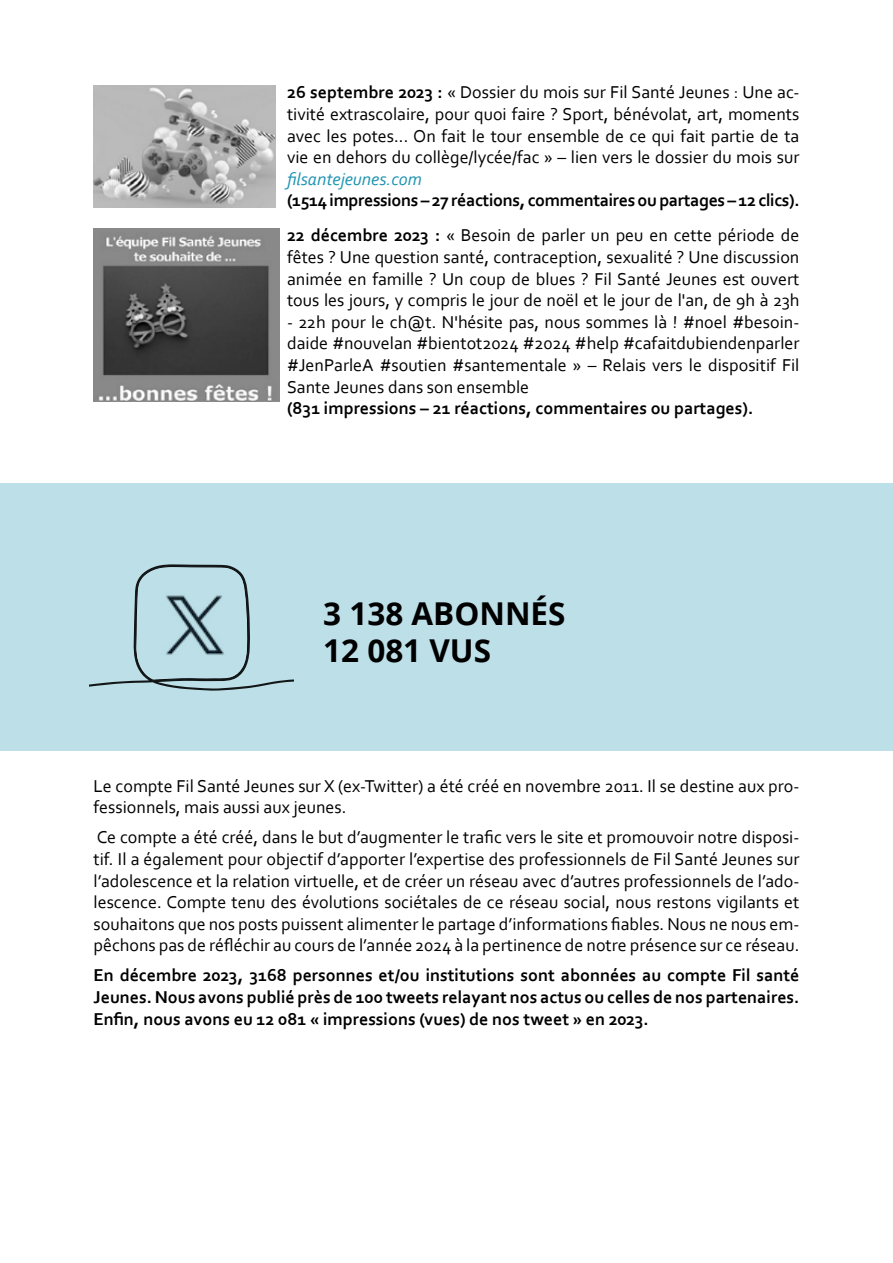
<style>
.page{position:relative;width:893px;height:1263px;background:#fff}
.page>*{position:absolute;margin:0;border:0;box-sizing:border-box;transform-origin:0 0}
.t1{font:700 31.5px/37.8px "Open Sans";color:#000}
.t2{font:18px/21.6px "Corbel";color:#000;text-align:justify}
.t3{font:700 18px/21.6px "Corbel";color:#000;text-align:justify}
.t4{font:700 18px/35px "Corbel";letter-spacing:-.02em;color:#000}
.t5{font:italic 18px "Corbel";color:#1f94b1}
.s1{font-weight:700}
.s2{font-weight:400}
</style>
<div class="page">
<img style="left:94px;top:85px;width:181px;height:122px">
<img style="left:94px;top:228px;width:185px;height:174px">
<div style="left:0;top:483px;width:893px;height:267px;background:#bcdfe8"></div>
<svg style="left:89px;top:564px;width:204px;height:127px"></svg>
<img style="left:148px;top:578px;width:90px;height:93px">
<p class="t2" style="left:287px;top:81px;width:514px"><span class="s1">26 septembre 2023 :</span> « Dossier du mois sur Fil Santé Jeunes : Une ac&shy;tivité extrascolaire, pour quoi faire ? Sport, bénévolat, art, moments avec les potes... On fait le tour ensemble de ce qui fait partie de ta vie en dehors du collège/lycée/fac » – lien vers le dossier du mois sur</p>
<p class="t5" style="left:287px;top:168px;width:136px">filsantejeunes.com</p>
<p class="t4" style="left:287px;top:183px;width:514px">(1514 impressions – 27 réactions, commentaires ou partages – 12 clics).<br>22 décembre 2023 : <span class="s2">« Besoin de parler un peu en cette période de</span></p>
<p class="t2" style="left:287px;top:246px;width:514px">fêtes ? Une question santé, contraception, sexualité ? Une discussion animée en famille ? Un coup de blues ? Fil Santé Jeunes est ouvert tous les jours, y compris le jour de noël et le jour de l'an, de 9h à 23h</p>
<p class="t2" style="left:287px;top:311px;width:514px">- 22h pour le ch@t. N'hésite pas, nous sommes là ! #noel #besoin&shy;daide #nouvelan #bientot2024 #2024 #help #cafaitdubiendenparler #JenParleA #soutien #santementale » – Relais vers le dispositif Fil Sante Jeunes dans son ensemble</p>
<p class="t3" style="left:287px;top:397px;width:468px">(831 impressions – 21 réactions, commentaires ou partages).</p>
<h1 class="t1" style="left:323px;top:593px;width:244px">3 138 ABONNÉS<br>12 081 VUS</h1>
<p class="t2" style="left:94px;top:774px;width:707px">Le compte Fil Santé Jeunes sur X (ex-Twitter) a été créé en novembre 2011. Il se destine aux pro&shy;fessionnels, mais aussi aux jeunes.</p>
<p class="t2" style="left:94px;top:826px;width:707px">Ce compte a été créé, dans le but d’augmenter le trafic vers le site et promouvoir notre disposi&shy;tif. Il a également pour objectif d’apporter l’expertise des professionnels de Fil Santé Jeunes sur l’adolescence et la relation virtuelle, et de créer un réseau avec d’autres professionnels de l’ado&shy;lescence. Compte tenu des évolutions sociétales de ce réseau social, nous restons vigilants et souhaitons que nos posts puissent alimenter le partage d’informations fiables. Nous ne nous em&shy;pêchons pas de réfléchir au cours de l’année 2024 à la pertinence de notre présence sur ce réseau.</p>
<p class="t3" style="left:94px;top:964px;width:707px">En décembre 2023, 3168 personnes et/ou institutions sont abonnées au compte Fil santé Jeunes. Nous avons publié près de 100 tweets relayant nos actus ou celles de nos partenaires.<br>Enfin, nous avons eu 12 081 « impressions (vues) de nos tweet » en 2023.</p>
</div>
